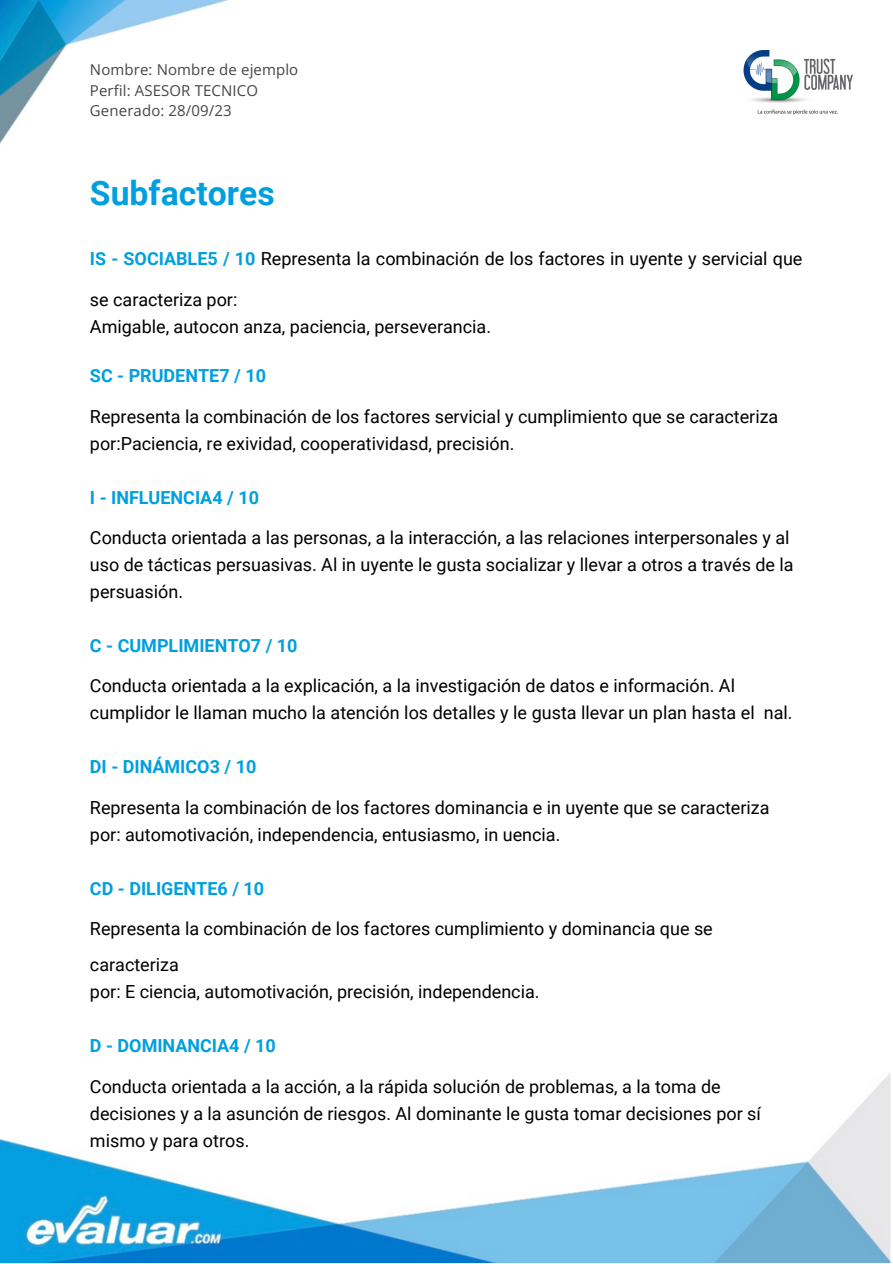
<style>
.page{position:relative;width:893px;height:1264px;background:#fff}
.page>*{position:absolute;margin:0;border:0;box-sizing:border-box;transform-origin:0 0}
.t1{font:700 33.75px "Roboto";color:#009fdf}
.t2{font:18px/36px "Roboto";color:#000}
.t3{font:700 18px "Roboto";color:#009fdf}
.t4{font:15px/20.2px "Open Sans";letter-spacing:.01em;color:#454545}
.s1{font-weight:700;color:#009fdf}
</style>
<div class="page">
<img style="left:0;top:0;width:228px;height:144px">
<img style="left:743px;top:50px;width:109px;height:64px">
<img style="left:0;top:1073px;width:891px;height:189px">
<p class="t4" style="left:90px;top:59px;width:210px">Nombre: Nombre de ejemplo<br>Perfil: ASESOR TECNICO<br>Generado: 28/09/23</p>
<p class="t1" style="left:90px;top:174px;width:186px">Subfactores</p>
<p class="t2" style="left:90px;top:241px;width:714px"><span class="s1">IS - SOCIABLE5 / 10</span> Representa la combinación de los factores in uyente y servicial que</p>
<p class="t2" style="left:90px;top:281px;width:149px">se caracteriza por:</p>
<p class="t2" style="left:90px;top:308px;width:402px">Amigable, autocon anza, paciencia, perseverancia.</p>
<p class="t3" style="left:90px;top:365px;width:177px">SC - PRUDENTE7 / 10</p>
<p class="t2" style="left:90px;top:398px;width:689px">Representa la combinación de los factores servicial y cumplimiento que se caracteriza</p>
<p class="t2" style="left:90px;top:425px;width:426px">por:Paciencia, re exividad, cooperatividasd, precisión.</p>
<p class="t3" style="left:90px;top:487px;width:170px">I - INFLUENCIA4 / 10</p>
<p class="t2" style="left:90px;top:520px;width:701px">Conducta orientada a las personas, a la interacción, a las relaciones interpersonales y al</p>
<p class="t2" style="left:90px;top:547px;width:705px">uso de tácticas persuasivas. Al in uyente le gusta socializar y llevar a otros a través de la</p>
<p class="t2" style="left:90px;top:574px;width:95px">persuasión.</p>
<p class="t3" style="left:90px;top:635px;width:209px">C - CUMPLIMIENTO7 / 10</p>
<p class="t2" style="left:90px;top:668px;width:646px">Conducta orientada a la explicación, a la investigación de datos e información. Al</p>
<p class="t2" style="left:90px;top:695px;width:704px">cumplidor le llaman mucho la atención los detalles y le gusta llevar un plan hasta el nal.</p>
<p class="t3" style="left:90px;top:756px;width:168px">DI - DINÁMICO3 / 10</p>
<p class="t2" style="left:90px;top:789px;width:681px">Representa la combinación de los factores dominancia e in uyente que se caracteriza</p>
<p class="t2" style="left:90px;top:816px;width:472px">por: automotivación, independencia, entusiasmo, in uencia.</p>
<p class="t3" style="left:90px;top:878px;width:176px">CD - DILIGENTE6 / 10</p>
<p class="t2" style="left:90px;top:911px;width:624px">Representa la combinación de los factores cumplimiento y dominancia que se caracteriza</p>
<p class="t2" style="left:90px;top:974px;width:451px">por: E ciencia, automotivación, precisión, independencia.</p>
<p class="t3" style="left:90px;top:1035px;width:187px">D - DOMINANCIA4 / 10</p>
<p class="t2" style="left:90px;top:1068px;width:632px">Conducta orientada a la acción, a la rápida solución de problemas, a la toma de</p>
<p class="t2" style="left:90px;top:1095px;width:672px">decisiones y a la asunción de riesgos. Al dominante le gusta tomar decisiones por sí</p>
<p class="t2" style="left:90px;top:1122px;width:161px">mismo y para otros.</p>
</div>
